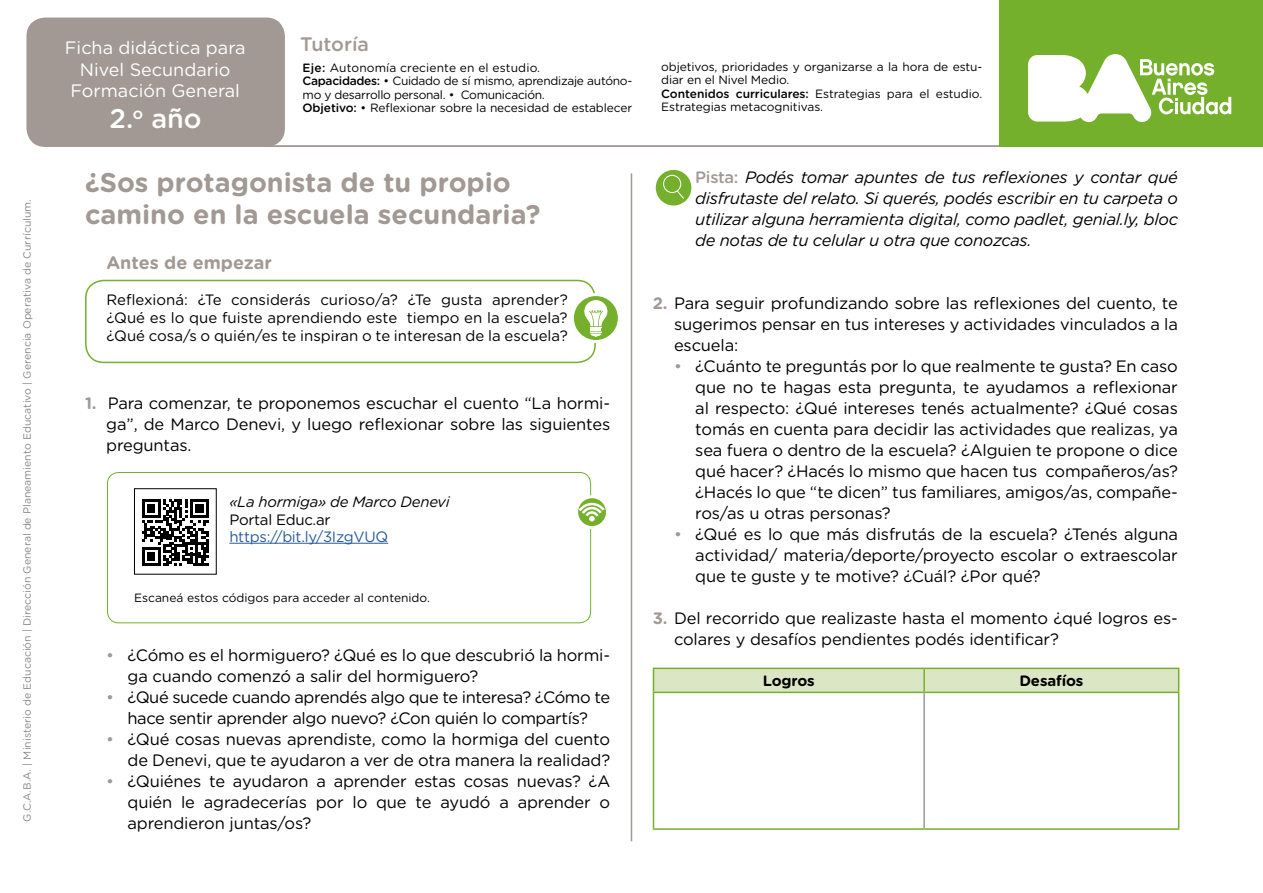
<style>
.page{position:relative;width:1263px;height:893px;background:#fff}
.page>*{position:absolute;margin:0;border:0;box-sizing:border-box;transform-origin:0 0}
.t1{font:700 27px/32.4px "Gotham Rounded";color:#a29994}
.t2{font:500 27px "Gotham Rounded";color:#fff}
.t3{font:500 19.5px "Gotham Rounded";color:#a29994}
.t4{font:18px/21.6px "Gotham Rounded";color:#fff;text-align:center}
.t5{font:700 18px "Gotham Rounded";color:#a29994}
.t6{font:16.5px/21px "Gotham Rounded";letter-spacing:-.01em;color:#000;text-align:justify}
.t7{font:italic 16.5px/21px "Gotham Rounded";letter-spacing:-.02em;color:#000;text-align:justify}
.t8{font:15px/18px "Gotham Rounded";color:#000;text-align:justify}
.t9{font:italic 15px "Gotham Rounded";letter-spacing:-.02em;color:#000}
.t10{font:15px "Gotham Rounded";letter-spacing:-.02em;color:#275b9b}
.t11{font:700 15px "Gotham Rounded";letter-spacing:-.01em;color:#000}
.t12{font:15px "Gotham Rounded";letter-spacing:-.02em;color:#000}
.t13{font:12px/13.5px "Gotham Rounded";letter-spacing:-.01em;color:#000}
.t14{font:10.5px "Gotham Rounded";color:#878787}
.s1{font-weight:500}
.s2{font-weight:500;font-style:normal;color:#a29994}
.s3{font-weight:700;color:#a29994}
.s4{color:#a29994}
</style>
<div class="page">
<div style="left:27px;top:18px;width:257px;height:128px;background:#a29994;border-radius:18px"></div>
<div style="left:26px;top:18px;width:259px;height:129px;border:2px solid #a29994;border-radius:18px"></div>
<hr style="left:264px;top:145px;width:999px;height:2px;background:#a29994">
<div style="left:85px;top:280px;width:511px;height:83px;border:2px solid #74b02b;border-radius:18px"></div>
<svg style="left:572px;top:295px;width:47px;height:47px"></svg>
<div style="left:571px;top:293px;width:50px;height:50px;border:3px solid #fff;border-radius:50%"></div>
<svg style="left:584px;top:300px;width:23px;height:37px"></svg>
<svg style="left:654px;top:168px;width:39px;height:39px"></svg>
<div style="left:653px;top:167px;width:41px;height:42px;border:3px solid #fff;border-radius:50%"></div>
<svg style="left:663px;top:175px;width:21px;height:24px"></svg>
<hr style="left:631px;top:173px;width:1px;height:668px;background:#a29994">
<div style="left:999px;top:0;width:264px;height:147px;background:#74b02b"></div>
<svg style="left:1028px;top:54px;width:203px;height:68px"></svg>
<div style="left:107px;top:472px;width:484px;height:151px;border:1px solid #74b02b;border-radius:11px"></div>
<svg style="left:142px;top:499px;width:67px;height:67px"></svg>
<div style="left:134px;top:488px;width:83px;height:86px;border:1px solid #000"></div>
<hr style="left:229px;top:543px;width:159px;height:1px;background:#275b9b">
<svg style="left:577px;top:497px;width:30px;height:30px"></svg>
<div style="left:575px;top:495px;width:34px;height:34px;border:3px solid #fff;border-radius:50%"></div>
<svg style="left:579px;top:503px;width:26px;height:18px"></svg>
<hr style="left:923px;top:693px;width:2px;height:135px;background:#a29994">
<hr style="left:653px;top:693px;width:1px;height:135px;background:#74b02b">
<hr style="left:1178px;top:693px;width:1px;height:135px;background:#74b02b">
<hr style="left:653px;top:828px;width:271px;height:2px;background:#74b02b">
<hr style="left:924px;top:828px;width:255px;height:2px;background:#74b02b">
<svg style="left:653px;top:668px;width:526px;height:24px;background:#d3e3b9"></svg>
<hr style="left:653px;top:692px;width:271px;height:1px;background:#74b02b">
<hr style="left:924px;top:692px;width:255px;height:1px;background:#74b02b">
<p class="t14" style="left:20px;top:821px;width:624px;rotate:-90deg">G.C.A.B.A. | Ministerio de Educación | Dirección General de Planeamiento Educativo | Gerencia Operativa de Currículum.</p>
<p class="t4" style="left:65px;top:36px;width:182px">Ficha didáctica para<br>Nivel Secundario<br>Formación General</p>
<h1 class="t2" style="left:110px;top:99px;width:94px">2.<sup>o</sup> año</h1>
<p class="t3" style="left:300px;top:30px;width:71px">Tutoría</p>
<p class="t13" style="left:303px;top:60px;width:331px"><span class="s1">Eje:</span> Autonomía creciente en el estudio.<br><span class="s1">Capacidades:</span> • Cuidado de sí mismo, aprendizaje autóno&shy;mo y desarrollo personal. • Comunicación.<br><span class="s1">Objetivo:</span> • Reflexionar sobre la necesidad de establecer</p>
<p class="t13" style="left:661px;top:59px;width:323px">objetivos, prioridades y organizarse a la hora de estu&shy;diar en el Nivel Medio.<br><span class="s1">Contenidos curriculares:</span> Estrategias para el estudio.<br>Estrategias metacognitivas.</p>
<h1 class="t1" style="left:85px;top:165px;width:457px">¿Sos protagonista de tu propio camino en la escuela secundaria?</h1>
<p class="t7" style="left:695px;top:166px;width:484px"><span class="s2">Pista:</span> Podés tomar apuntes de tus reflexiones y contar qué disfrutaste del relato. Si querés, podés escribir en tu carpeta o utilizar alguna herramienta digital, como padlet, genial.ly, bloc de notas de tu celular u otra que conozcas.</p>
<p class="t5" style="left:107px;top:249px;width:167px">Antes de empezar</p>
<p class="t8" style="left:107px;top:290px;width:463px">Reflexioná: ¿Te considerás curioso/a? ¿Te gusta aprender? ¿Qué es lo que fuiste aprendiendo este tiempo en la escuela? ¿Qué cosa/s o quién/es te inspiran o te interesan de la escuela?</p>
<p class="t6" style="left:106px;top:392px;width:505px;text-indent:-21px"><span class="s3">1.</span> Para comenzar, te proponemos escuchar el cuento “La hormi&shy;ga”, de Marco Denevi, y luego reflexionar sobre las siguientes preguntas.</p>
<p class="t9" style="left:229px;top:492px;width:222px">«La hormiga» de Marco Denevi</p>
<p class="t12" style="left:229px;top:510px;width:103px">Portal Educ.ar</p>
<p class="t10" style="left:229px;top:526px;width:160px">https://bit.ly/3IzgVUQ</p>
<p class="t13" style="left:134px;top:591px;width:297px">Escaneá estos códigos para acceder al contenido.</p>
<p class="t6" style="left:128px;top:644px;width:484px;text-indent:-21px"><span class="s4">•</span> ¿Cómo es el hormiguero? ¿Qué es lo que descubrió la hormi&shy;ga cuando comenzó a salir del hormiguero?</p>
<p class="t6" style="left:106px;top:686px;width:505px;text-align:center"><span class="s4">•</span> ¿Qué sucede cuando aprendés algo que te interesa? ¿Cómo te hace sentir aprender algo nuevo? ¿Con quién lo compartís?</p>
<p class="t6" style="left:106px;top:728px;width:505px;text-align:right"><span class="s4">•</span> ¿Qué cosas nuevas aprendiste, como la hormiga del cuento de Denevi, que te ayudaron a ver de otra manera la realidad?</p>
<p class="t6" style="left:128px;top:770px;width:484px;text-indent:-21px"><span class="s4">•</span> ¿Quiénes te ayudaron a aprender estas cosas nuevas? ¿A quién le agradecerías por lo que te ayudó a aprender o aprendieron juntas/os?</p>
<p class="t6" style="left:674px;top:292px;width:505px;text-indent:-21px"><span class="s3">2.</span> Para seguir profundizando sobre las reflexiones del cuento, te sugerimos pensar en tus intereses y actividades vinculados a la escuela:</p>
<p class="t6" style="left:695px;top:355px;width:484px;text-indent:-21px"><span class="s4">•</span> ¿Cuánto te preguntás por lo que realmente te gusta? En caso que no te hagas esta pregunta, te ayudamos a reflexionar al respecto: ¿Qué intereses tenés actualmente? ¿Qué cosas tomás en cuenta para decidir las actividades que realizas, ya sea fuera o dentro de la escuela? ¿Alguien te propone o dice qué hacer? ¿Hacés lo mismo que hacen tus compañeros/as? ¿Hacés lo que “te dicen” tus familiares, amigos/as, compañe&shy;ros/as u otras personas?</p>
<p class="t6" style="left:695px;top:523px;width:484px;text-indent:-21px"><span class="s4">•</span> ¿Qué es lo que más disfrutás de la escuela? ¿Tenés alguna actividad/ materia/deporte/proyecto escolar o extraescolar que te guste y te motive? ¿Cuál? ¿Por qué?</p>
<p class="t6" style="left:674px;top:607px;width:505px;text-indent:-21px"><span class="s3">3.</span> Del recorrido que realizaste hasta el momento ¿qué logros es&shy;colares y desafíos pendientes podés identificar?</p>
<p class="t11" style="left:763px;top:670px;width:54px">Logros</p>
<p class="t11" style="left:1019px;top:670px;width:66px">Desafíos</p>
</div>
